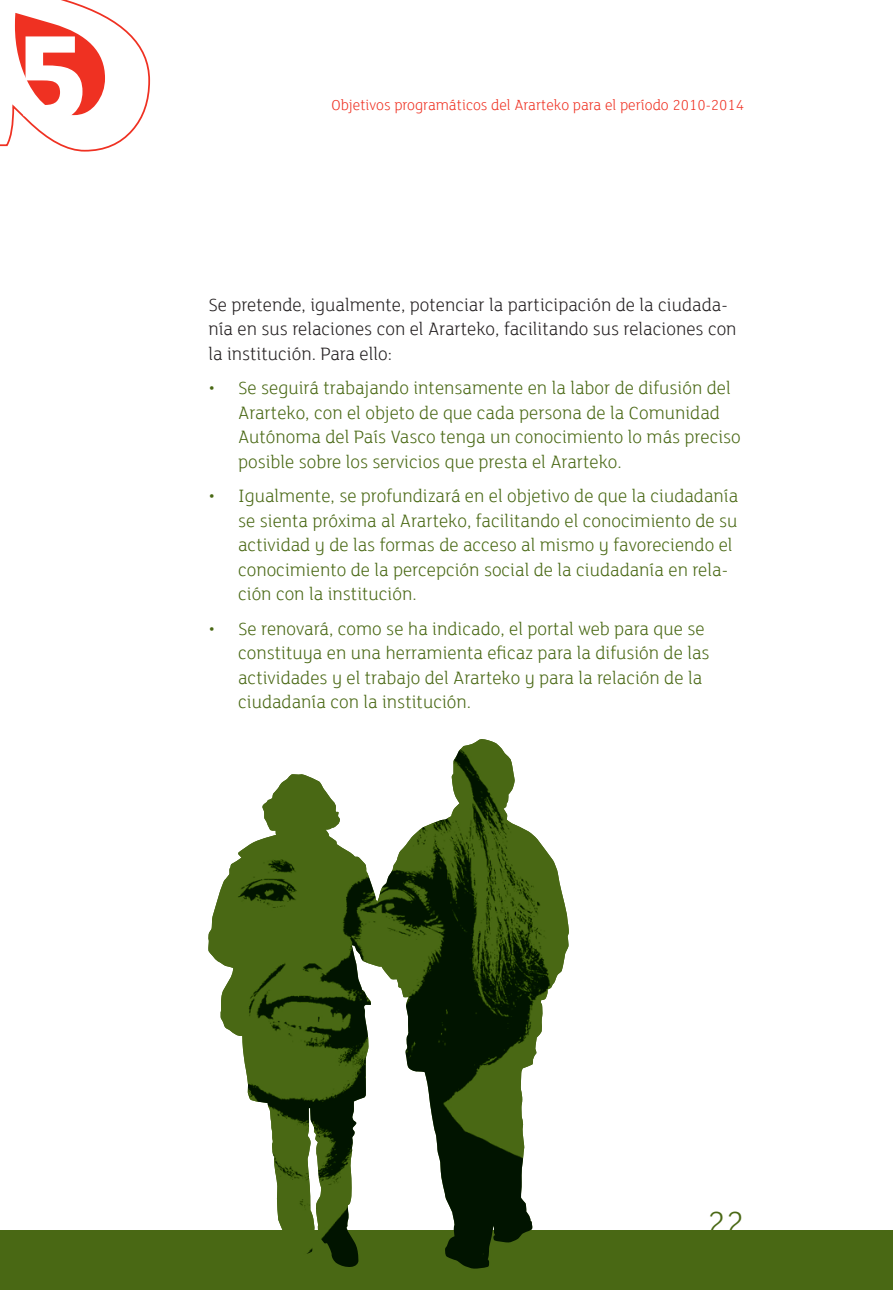
<style>
.page{position:relative;width:893px;height:1290px;background:#fff}
.page>*{position:absolute;margin:0;border:0;box-sizing:border-box;transform-origin:0 0}
.t1{font:800 131.25px "FS Lola";color:#fff}
.t2{font:300 35px "FS Lola";color:#496814}
.listado{font:300 19.25px/24.5px "FS Lola";color:#496814}
.texto_normal{font:300 19.25px/24.5px "FS Lola";color:#231f20}
.t3{font:300 15.75px "FS Lola";color:#ef3122}
</style>
<div class="page">
<div style="left:0;top:1230px;width:893px;height:60px;background:#496814"></div>
<svg style="left:245px;top:739px;width:324px;height:530px"></svg>
<img style="left:208px;top:740px;width:270px;height:329px">
<svg style="left:0;top:0;width:151px;height:152px"></svg>
<p class="t1" style="left:12px;top:-14px;width:79px">5</p>
<p class="t3" style="left:332px;top:95px;width:414px">Objetivos programáticos del Ararteko para el período 2010-2014</p>
<p class="texto_normal" style="left:208px;top:292px;width:530px">Se pretende, igualmente, potenciar la participación de la ciudada&shy;nía en sus relaciones con el Ararteko, facilitando sus relaciones con la institución. Para ello:</p>
<p class="listado" style="left:238px;top:375px;width:504px;text-indent:-30px">• Se seguirá trabajando intensamente en la labor de difusión del Ararteko, con el objeto de que cada persona de la Comunidad Autónoma del País Vasco tenga un conocimiento lo más preciso posible sobre los servicios que presta el Ararteko.</p>
<p class="listado" style="left:238px;top:483px;width:502px;text-indent:-30px">• Igualmente, se profundizará en el objetivo de que la ciudadanía se sienta próxima al Ararteko, facilitando el conocimiento de su actividad y de las formas de acceso al mismo y favoreciendo el conocimiento de la percepción social de la ciudadanía en rela&shy;ción con la institución.</p>
<p class="listado" style="left:238px;top:615px;width:473px;text-indent:-30px">• Se renovará, como se ha indicado, el portal web para que se constituya en una herramienta eficaz para la difusión de las actividades y el trabajo del Ararteko y para la relación de la ciudadanía con la institución.</p>
<h2 class="t2" style="left:707px;top:1200px;width:38px">22</h2>
</div>
